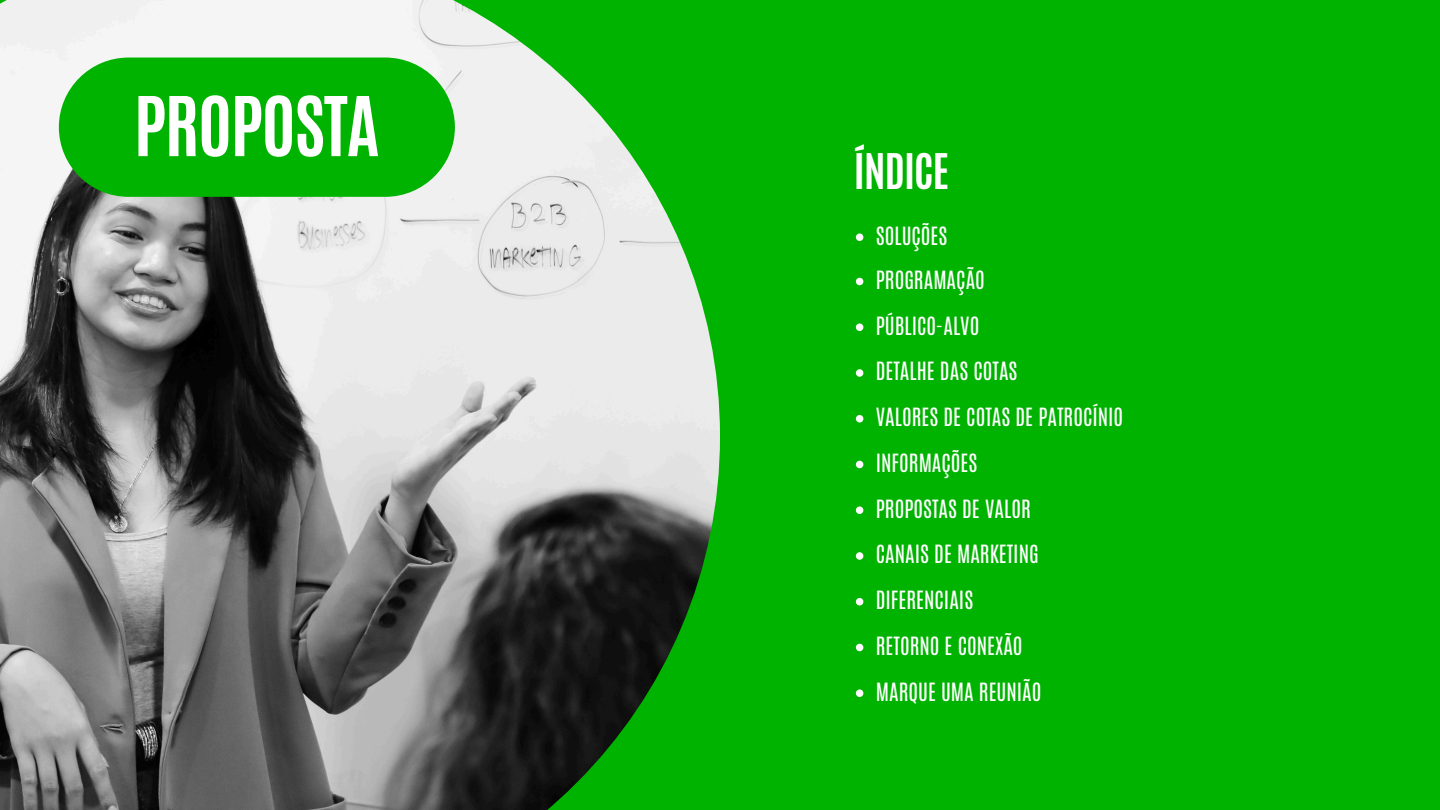
<style>
.page{position:relative;width:1440px;height:810px;background:#00b300}
.page>*{position:absolute;margin:0;border:0;box-sizing:border-box;transform-origin:0 0}
.t1{font:700 70px "Antonio";letter-spacing:-.02em;color:#fff}
.t2{font:700 41px "Antonio";letter-spacing:-.02em;color:#fff}
.t3{font:21px "Antonio";color:#fff}
</style>
<div class="page">
<img style="left:0;top:0;width:720px;height:810px">
<svg style="left:59px;top:58px;width:396px;height:139px"></svg>
<svg style="left:856px;top:234px;width:7px;height:7px"></svg>
<svg style="left:856px;top:278px;width:7px;height:7px"></svg>
<svg style="left:856px;top:323px;width:7px;height:8px"></svg>
<svg style="left:856px;top:369px;width:7px;height:8px"></svg>
<svg style="left:856px;top:415px;width:7px;height:7px"></svg>
<svg style="left:856px;top:461px;width:7px;height:7px"></svg>
<svg style="left:856px;top:506px;width:7px;height:8px"></svg>
<svg style="left:856px;top:552px;width:7px;height:8px"></svg>
<svg style="left:856px;top:598px;width:7px;height:7px"></svg>
<svg style="left:856px;top:644px;width:7px;height:7px"></svg>
<svg style="left:856px;top:689px;width:7px;height:8px"></svg>
<h1 class="t1" style="left:134px;top:76px;width:247px">PROPOSTA</h1>
<p class="t2" style="left:854px;top:142px;width:97px">ÍNDICE</p>
<h2 class="t3" style="left:876px;top:221px;width:73px">SOLUÇÕES</h2>
<p class="t3" style="left:876px;top:265px;width:111px">PROGRAMAÇÃO</p>
<p class="t3" style="left:876px;top:311px;width:105px">PÚBLICO-ALVO</p>
<p class="t3" style="left:876px;top:356px;width:143px">DETALHE DAS COTAS</p>
<p class="t3" style="left:876px;top:402px;width:249px">VALORES DE COTAS DE PATROCÍNIO</p>
<p class="t3" style="left:876px;top:448px;width:103px">INFORMAÇÕES</p>
<p class="t3" style="left:876px;top:494px;width:156px">PROPOSTAS DE VALOR</p>
<p class="t3" style="left:876px;top:539px;width:164px">CANAIS DE MARKETING</p>
<p class="t3" style="left:876px;top:585px;width:99px">DIFERENCIAIS</p>
<p class="t3" style="left:876px;top:631px;width:148px">RETORNO E CONEXÃO</p>
<p class="t3" style="left:876px;top:677px;width:167px">MARQUE UMA REUNIÃO</p>
</div>
